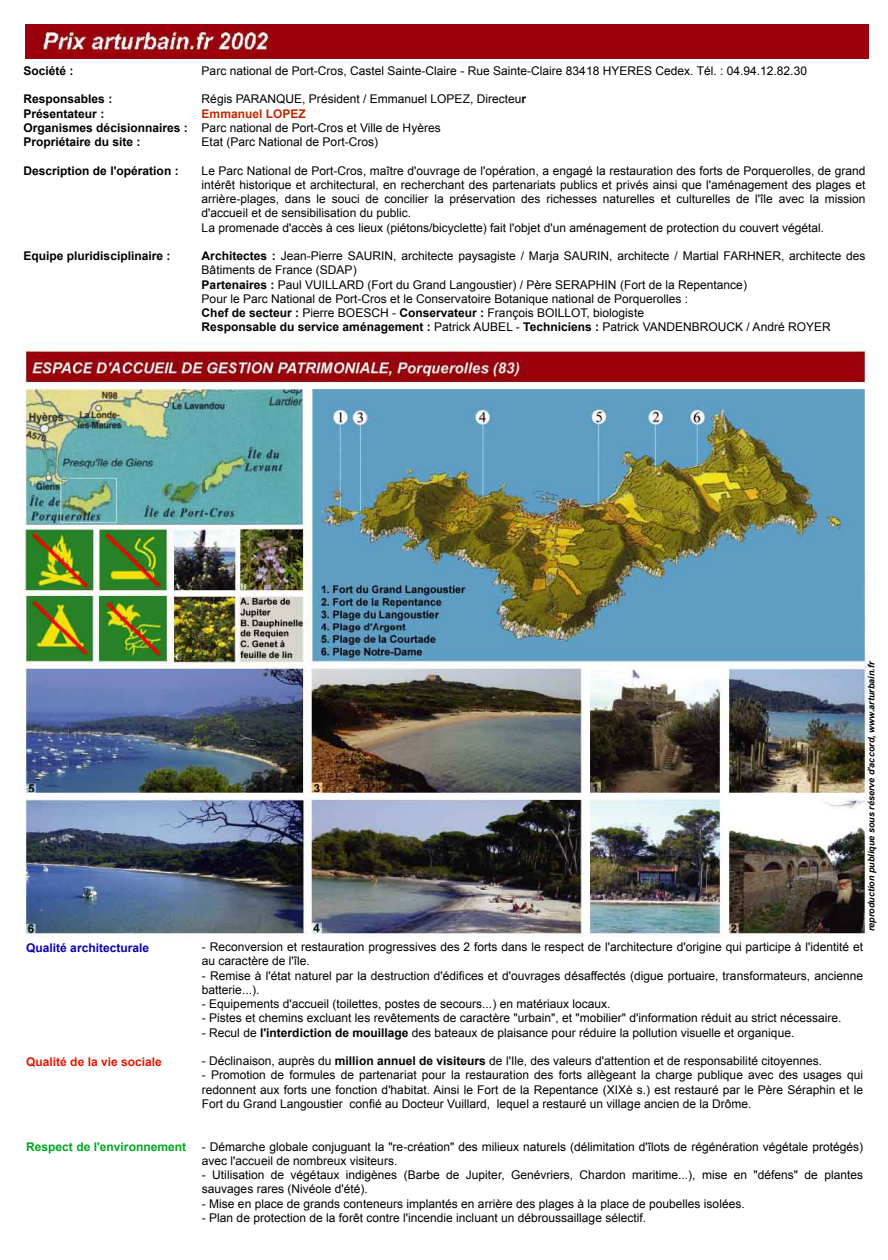
<style>
.page{position:relative;width:888px;height:1260px;background:#fff}
.page>*{position:absolute;margin:0;border:0;box-sizing:border-box;transform-origin:0 0}
.t1{font:12px/14.2px "Arial";color:#000}
.t2{font:700 12px/14.2px "Arial";color:#000}
.t3{font:700 12px "Arial";color:#00a722}
.t4{font:700 12px "Arial";color:#0d00ae}
.t5{font:700 12px "Arial";color:#df1800}
.t6{font:italic 700 9px "Arial";color:#000}
.s1{font-weight:700}
.s2{font-weight:700;color:#bf2900}
</style>
<div class="page">
<img style="left:26px;top:25px;width:843px;height:34px">
<img style="left:20px;top:343px;width:852px;height:594px">
<p class="t2" style="left:23px;top:64px;width:52px">Société :</p>
<p class="t2" style="left:23px;top:92px;width:166px">Responsables :<br>Présentateur :<br>Organismes décisionnaires :<br>Propriétaire du site :</p>
<p class="t2" style="left:23px;top:163px;width:157px">Description de l'opération :</p>
<p class="t2" style="left:23px;top:249px;width:149px">Equipe pluridisciplinaire :</p>
<p class="t1" style="left:202px;top:64px;width:607px">Parc national de Port-Cros, Castel Sainte-Claire - Rue Sainte-Claire 83418 HYERES Cedex. Tél. : 04.94.12.82.30</p>
<p class="t1" style="left:202px;top:92px;width:326px">Régis PARANQUE, Président / Emmanuel LOPEZ, Directeu<span class="s1">r<br></span><span class="s2">Emmanuel LOPEZ</span></p>
<p class="t1" style="left:202px;top:121px;width:241px">Parc national de Port-Cros et Ville de Hyères<br>Etat (Parc National de Port-Cros)</p>
<p class="t1" style="left:202px;top:163px;width:666px">Le Parc National de Port-Cros, maître d'ouvrage de l'opération, a engagé la restauration des forts de Porquerolles, de grand intérêt historique et architectural, en recherchant des partenariats publics et privés ainsi que l'aménagement des plages et arrière-plages, dans le souci de concilier la préservation des richesses naturelles et culturelles de l'île avec la mission d'accueil et de sensibilisation du public.<br>La promenade d'accès à ces lieux (piétons/bicyclette) fait l'objet d'un aménagement de protection du couvert végétal.</p>
<p class="t1" style="left:202px;top:249px;width:665px"><span class="s1">Architectes :</span> Jean-Pierre SAURIN, architecte paysagiste / Marja SAURIN, architecte / Martial FARHNER, architecte des Bâtiments de France (SDAP)<br><span class="s1">Partenaires :</span> Paul VUILLARD (Fort du Grand Langoustier) / Père SERAPHIN (Fort de la Repentance)<br>Pour le Parc National de Port-Cros et le Conservatoire Botanique national de Porquerolles :<br><span class="s1">Chef de secteur :</span> Pierre BOESCH - <span class="s1">Conservateur :</span> François BOILLOT, biologiste<br><span class="s1">Responsable du service aménagement :</span> Patrick AUBEL - <span class="s1">Techniciens :</span> Patrick VANDENBROUCK / André ROYER</p>
<p class="t4" style="left:26px;top:939px;width:124px">Qualité architecturale</p>
<p class="t5" style="left:26px;top:1053px;width:137px">Qualité de la vie sociale</p>
<p class="t3" style="left:26px;top:1139px;width:161px">Respect de l'environnement</p>
<p class="t6" style="left:865px;top:931px;width:272px;rotate:-90deg">reproduction publique sous réserve d'accord, www.arturbain.fr</p>
<p class="t1" style="left:202px;top:940px;width:663px">- Reconversion et restauration progressives des 2 forts dans le respect de l'architecture d'origine qui participe à l'identité et au caractère de l'île.</p>
<p class="t1" style="left:202px;top:968px;width:663px">- Remise à l'état naturel par la destruction d'édifices et d'ouvrages désaffectés (digue portuaire, transformateurs, ancienne batterie...).</p>
<p class="t1" style="left:202px;top:997px;width:410px">- Equipements d'accueil (toilettes, postes de secours...) en matériaux locaux.</p>
<p class="t1" style="left:202px;top:1011px;width:641px">- Pistes et chemins excluant les revêtements de caractère "urbain", et "mobilier" d'information réduit au strict nécessaire.</p>
<p class="t1" style="left:202px;top:1025px;width:594px">- Recul de <span class="s1">l'interdiction de mouillage</span> des bateaux de plaisance pour réduire la pollution visuelle et organique.</p>
<p class="t1" style="left:202px;top:1054px;width:622px">- Déclinaison, auprès du <span class="s1">million annuel de visiteurs</span> de l'Ile, des valeurs d'attention et de responsabilité citoyennes.</p>
<p class="t1" style="left:202px;top:1068px;width:663px;text-align:justify">- Promotion de formules de partenariat pour la restauration des forts allègeant la charge publique avec des usages qui redonnent aux forts une fonction d'habitat. Ainsi le Fort de la Repentance (XIXè s.) est restauré par le Père Séraphin et le Fort du Grand Langoustier confié au Docteur Vuillard, lequel a restauré un village ancien de la Drôme.</p>
<p class="t1" style="left:202px;top:1139px;width:663px">- Démarche globale conjuguant la "re-création" des milieux naturels (délimitation d'îlots de régénération végétale protégés) avec l'accueil de nombreux visiteurs.</p>
<p class="t1" style="left:202px;top:1168px;width:663px">- Utilisation de végétaux indigènes (Barbe de Jupiter, Genévriers, Chardon maritime...), mise en "défens" de plantes sauvages rares (Nivéole d'été).</p>
<p class="t1" style="left:202px;top:1196px;width:544px">- Mise en place de grands conteneurs implantés en arrière des plages à la place de poubelles isolées.</p>
<p class="t1" style="left:202px;top:1211px;width:446px">- Plan de protection de la forêt contre l'incendie incluant un débroussaillage sélectif.</p>
</div>
